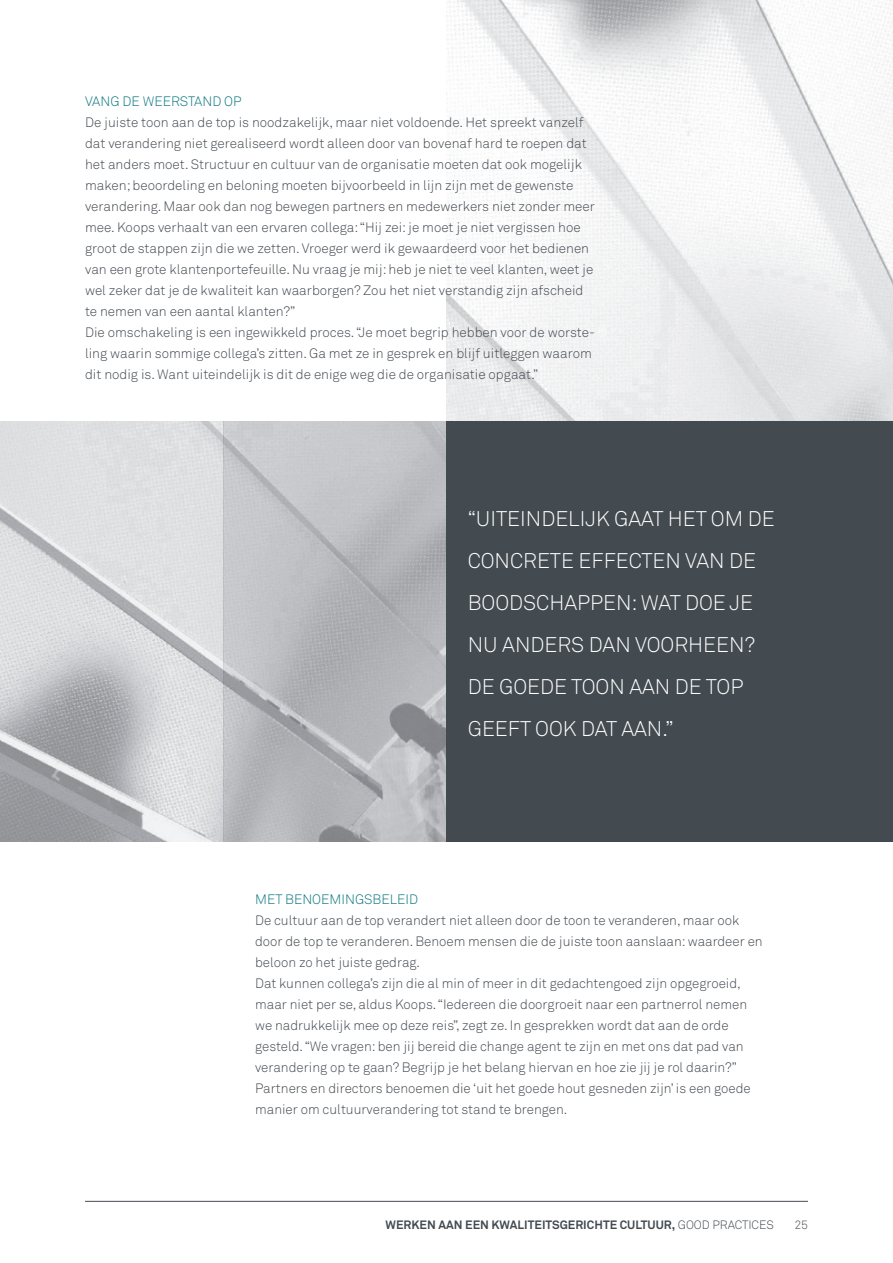
<style>
.page{position:relative;width:893px;height:1263px;background:#fff}
.page>*{position:absolute;margin:0;border:0;box-sizing:border-box;transform-origin:0 0}
.t1{font:21px/42px "Akkurat Light Pro";color:#fff}
.t2{font:13.5px/21px "Akkurat Light Pro";color:#434a50}
.t3{font:13.5px "Akkurat Light Pro";color:#09767f}
.t4{font:700 12px "Akkurat Pro";color:#434a50}
.t5{font:12px "Akkurat Light Pro";color:#434a50}
.s1{font-family:"Akkurat Light Pro";font-weight:400}
</style>
<div class="page">
<hr style="left:85px;top:1201px;width:723px;height:1px;background:#434a50">
<svg style="left:0;top:421px;width:223px;height:421px;background:#cecfd2"></svg>
<img style="left:446px;top:0;width:447px;height:421px">
<svg style="left:223px;top:421px;width:223px;height:421px;background:#b8b9bd"></svg>
<div style="left:446px;top:421px;width:447px;height:421px;background:#434a50"></div>
<hr style="left:0;top:842px;width:1px;height:421px;background:#e1e2e4">
<hr style="left:0;top:0;width:1px;height:421px;background:#5dc3ad">
<p class="t3" style="left:85px;top:93px;width:158px">VANG DE WEERSTAND OP</p>
<p class="t2" style="left:85px;top:112px;width:511px">De juiste toon aan de top is noodzakelijk, maar niet voldoende. Het spreekt vanzelf dat verandering niet gerealiseerd wordt alleen door van bovenaf hard te roepen dat het anders moet. Structuur en cultuur van de organisatie moeten dat ook mogelijk maken; beoordeling en beloning moeten bijvoorbeeld in lijn zijn met de gewenste verandering. Maar ook dan nog bewegen partners en medewerkers niet zonder meer mee. Koops verhaalt van een ervaren collega: “Hij zei: je moet je niet vergissen hoe groot de stappen zijn die we zetten. Vroeger werd ik gewaardeerd voor het bedienen van een grote klantenportefeuille. Nu vraag je mij: heb je niet te veel klanten, weet je wel zeker dat je de kwaliteit kan waarborgen? Zou het niet verstandig zijn afscheid te nemen van een aantal klanten?”</p>
<p class="t2" style="left:85px;top:322px;width:511px">Die omschakeling is een ingewikkeld proces. “Je moet begrip hebben voor de worste&shy;ling waarin sommige collega’s zitten. Ga met ze in gesprek en blijf uitleggen waarom dit nodig is. Want uiteindelijk is dit de enige weg die de organisatie opgaat.”</p>
<p class="t1" style="left:468px;top:498px;width:308px">“UITEINDELIJK GAAT HET OM DE<br>CONCRETE EFFECTEN VAN DE<br>BOODSCHAPPEN: WAT DOE JE</p>
<p class="t1" style="left:468px;top:624px;width:289px">NU ANDERS DAN VOORHEEN?</p>
<p class="t1" style="left:468px;top:666px;width:277px">DE GOEDE TOON AAN DE TOP<br>GEEFT OOK DAT AAN.”</p>
<p class="t3" style="left:255px;top:891px;width:164px">MET BENOEMINGSBELEID</p>
<p class="t2" style="left:255px;top:910px;width:509px">De cultuur aan de top verandert niet alleen door de toon te veranderen, maar ook door de top te veranderen. Benoem mensen die de juiste toon aanslaan: waardeer en beloon zo het juiste gedrag.</p>
<p class="t2" style="left:255px;top:973px;width:497px">Dat kunnen collega’s zijn die al min of meer in dit gedachtengoed zijn opgegroeid, maar niet per se, aldus Koops. “Iedereen die doorgroeit naar een partnerrol nemen we nadrukkelijk mee op deze reis”, zegt ze. In gesprekken wordt dat aan de orde gesteld. “We vragen: ben jij bereid die change agent te zijn en met ons dat pad van verandering op te gaan? Begrijp je het belang hiervan en hoe zie jij je rol daarin?” Partners en directors benoemen die ‘uit het goede hout gesneden zijn’ is een goede manier om cultuurverandering tot stand te brengen.</p>
<p class="t4" style="left:386px;top:1217px;width:390px">WERKEN AAN EEN KWALITEITSGERICHTE CULTUUR, <span class="s1">GOOD PRACTICES</span></p>
<p class="t5" style="left:794px;top:1217px;width:15px">25</p>
</div>
